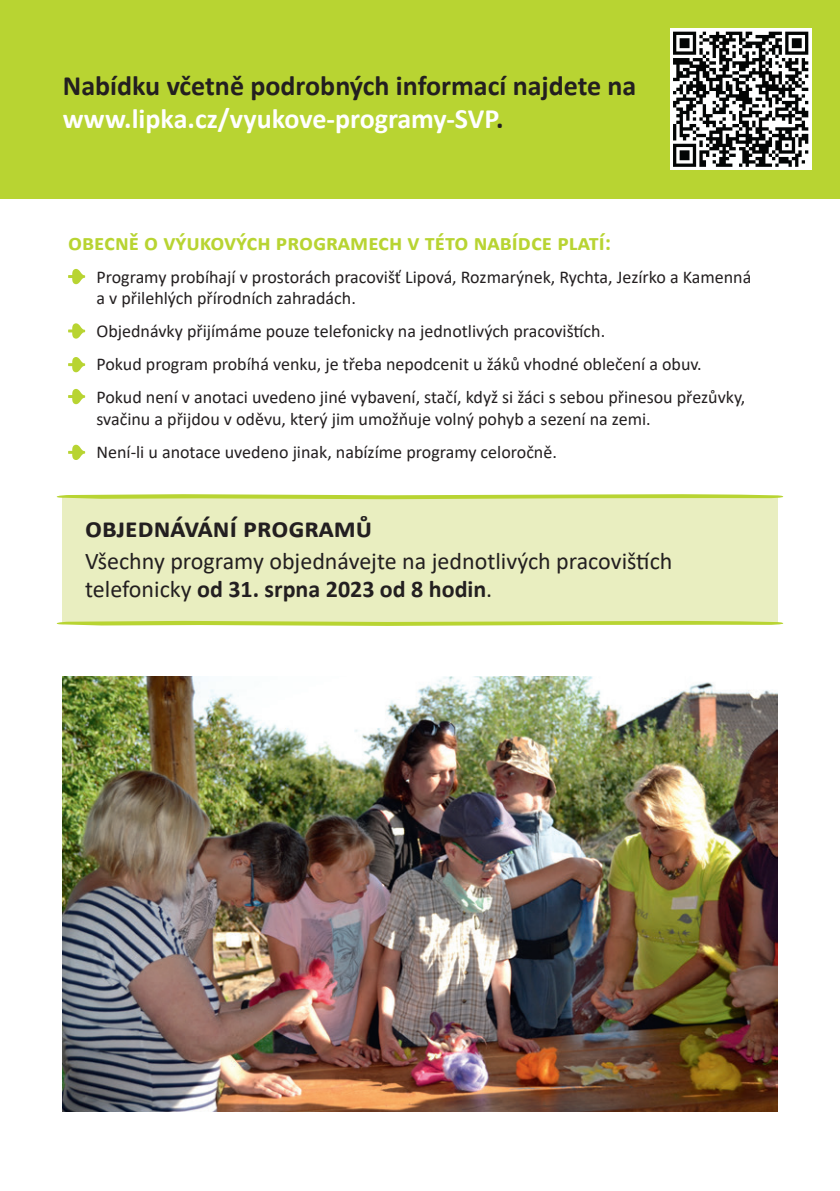
<style>
.page{position:relative;width:840px;height:1191px;background:#fff}
.page>*{position:absolute;margin:0;border:0;box-sizing:border-box;transform-origin:0 0}
.t1{font:700 28px/33.6px "Calibri";color:#231f20}
.t2{font:24px/28.8px "Calibri";color:#231f20}
.t3{font:700 23px "Calibri";color:#b8d432}
.t4{font:18px/33px "Calibri";color:#231f20}
.s1{color:#fff}
.s2{font-weight:700}
</style>
<div class="page">
<div style="left:62px;top:496px;width:715px;height:127px;background:#e9eec0"></div>
<svg style="left:57px;top:621px;width:725px;height:5px"></svg>
<svg style="left:57px;top:494px;width:725px;height:5px"></svg>
<svg style="left:68px;top:269px;width:17px;height:15px"></svg>
<svg style="left:68px;top:323px;width:17px;height:16px"></svg>
<svg style="left:68px;top:357px;width:17px;height:15px"></svg>
<svg style="left:68px;top:389px;width:17px;height:15px"></svg>
<svg style="left:68px;top:445px;width:17px;height:15px"></svg>
<div style="left:0;top:0;width:839px;height:198px;background:#b8d432"></div>
<img style="left:62px;top:677px;width:715px;height:434px">
<svg style="left:670px;top:28px;width:141px;height:142px;fill:#fff"></svg>
<svg style="left:672px;top:32px;width:135px;height:135px"></svg>
<h1 class="t1" style="left:63px;top:68px;width:574px">Nabídku včetně podrobných informací najdete na <span class="s1">www.lipka.cz/vyukove-programy-SVP</span>.</h1>
<p class="t3" style="left:68px;top:226px;width:544px">obecně o výukových programech v této nabídce platí:</p>
<p class="t4" style="left:96px;top:265px;width:656px;line-height:21.6px">Programy probíhají v prostorách pracovišť Lipová, Rozmarýnek, Rychta, Jezírko a Kamenná a v přilehlých přírodních zahradách.</p>
<p class="t4" style="left:96px;top:314px;width:650px">Objednávky přijímáme pouze telefonicky na jednotlivých pracovištích.<br>Pokud program probíhá venku, je třeba nepodcenit u žáků vhodné oblečení a obuv.<br>Pokud není v anotaci uvedeno jiné vybavení, stačí, když si žáci s sebou přinesou přezůvky,</p>
<p class="t4" style="left:96px;top:402px;width:555px">svačinu a přijdou v oděvu, který jim umožňuje volný pohyb a sezení na zemi.<br>Není-li u anotace uvedeno jinak, nabízíme programy celoročně.</p>
<h1 class="t1" style="left:85px;top:510px;width:288px">objednávání programů</h1>
<h2 class="t2" style="left:85px;top:546px;width:588px">Všechny programy objednávejte na jednotlivých pracovištích telefonicky <span class="s2">od 31. srpna 2023 od 8 hodin</span>.</h2>
</div>
